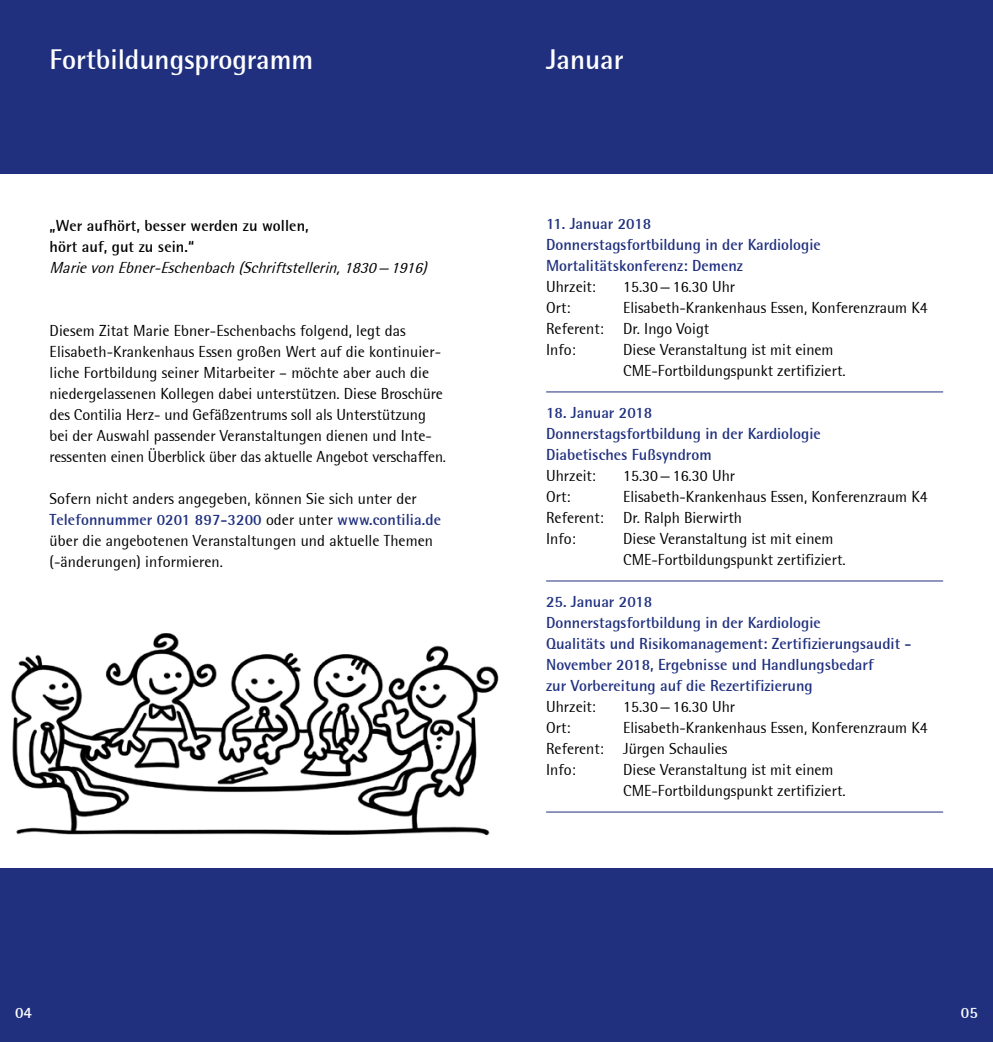
<style>
.page{position:relative;width:993px;height:1042px;background:#fff}
.page>*{position:absolute;margin:0;border:0;box-sizing:border-box;transform-origin:0 0}
.t1{font:700 28px "Rotis Semi Sans";color:#fff}
.t2{font:15.75px/21px "Rotis Semi Sans";color:#000}
.t3{font:700 15.75px/21px "Rotis Semi Sans";color:#20307f}
.t4{font:700 15.75px/21px "Rotis Semi Sans";letter-spacing:.005em;color:#000}
.t5{font:italic 15.75px "Rotis Semi Sans";color:#000}
.t6{font:700 15.75px "Rotis Semi Sans";color:#fff}
.s1{font-weight:700;color:#20307f}
</style>
<div class="page">
<div style="left:0;top:0;width:992px;height:174px;background:#20307f"></div>
<img style="left:11px;top:633px;width:488px;height:203px">
<div style="left:0;top:868px;width:992px;height:174px;background:#20307f"></div>
<hr style="left:546px;top:392px;width:396px;height:1px;background:#20307f">
<hr style="left:546px;top:581px;width:396px;height:1px;background:#20307f">
<hr style="left:546px;top:812px;width:396px;height:1px;background:#20307f">
<h1 class="t1" style="left:50px;top:43px;width:265px">Fortbildungsprogramm</h1>
<h1 class="t1" style="left:546px;top:43px;width:79px">Januar</h1>
<p class="t4" style="left:50px;top:214px;width:260px">„Wer aufhört, besser werden zu wollen, hört auf, gut zu sein.“</p>
<p class="t5" style="left:50px;top:258px;width:383px">MarievonEbner-Eschenbach(Schriftstellerin,1830—1916)</p>
<p class="t2" style="left:50px;top:320px;width:398px">Diesem Zitat Marie Ebner-Eschenbachs folgend, legt das Elisabeth-Krankenhaus Essen großen Wert auf die kontinuier&shy;liche Fortbildung seiner Mitarbeiter – möchte aber auch die niedergelassenen Kollegen dabei unterstützen. Diese Broschüre des Contilia Herz- und Gefäßzentrums soll als Unterstützung bei der Auswahl passender Veranstaltungen dienen und Inte&shy;ressenten einen Überblick über das aktuelle Angebot verschaffen.</p>
<p class="t2" style="left:50px;top:488px;width:392px">Sofern nicht anders angegeben, können Sie sich unter der <span class="s1">Telefonnummer 0201 897-3200</span> oder unter <span class="s1">www.contilia.de </span>über die angebotenen Veranstaltungen und aktuelle Themen (-änderungen) informieren.</p>
<p class="t3" style="left:546px;top:213px;width:276px">11. Januar 2018<br>Donnerstagsfortbildung in der Kardiologie<br>Mortalitätskonferenz: Demenz</p>
<p class="t2" style="left:546px;top:276px;width:51px">Uhrzeit:</p>
<p class="t2" style="left:623px;top:276px;width:113px">15.30—16.30 Uhr</p>
<p class="t2" style="left:546px;top:297px;width:26px">Ort:</p>
<p class="t2" style="left:546px;top:297px;width:383px;text-indent:77px">Elisabeth-Krankenhaus Essen, Konferenzraum K4<br>Referent: Dr. Ingo Voigt<br>Info:</p>
<p class="t2" style="left:623px;top:339px;width:224px">Diese Veranstaltung ist mit einem<br>CME-Fortbildungspunkt zertifiziert.</p>
<p class="t3" style="left:546px;top:402px;width:276px">18. Januar 2018<br>Donnerstagsfortbildung in der Kardiologie<br>Diabetisches Fußsyndrom</p>
<p class="t2" style="left:546px;top:465px;width:51px">Uhrzeit:</p>
<p class="t2" style="left:623px;top:465px;width:113px">15.30—16.30 Uhr</p>
<p class="t2" style="left:546px;top:486px;width:26px">Ort:</p>
<p class="t2" style="left:546px;top:486px;width:383px;text-indent:77px">Elisabeth-Krankenhaus Essen, Konferenzraum K4<br>Referent: Dr. Ralph Bierwirth<br>Info:</p>
<p class="t2" style="left:623px;top:528px;width:224px">Diese Veranstaltung ist mit einem<br>CME-Fortbildungspunkt zertifiziert.</p>
<p class="t3" style="left:546px;top:591px;width:367px">25. Januar 2018<br>Donnerstagsfortbildung in der Kardiologie<br>Qualitäts und Risikomanagement: Zertifizierungsaudit - November 2018, Ergebnisse und Handlungsbedarf<br>zur Vorbereitung auf die Rezertifizierung</p>
<p class="t2" style="left:546px;top:696px;width:51px">Uhrzeit:</p>
<p class="t2" style="left:623px;top:696px;width:113px">15.30—16.30 Uhr</p>
<p class="t2" style="left:546px;top:717px;width:26px">Ort:</p>
<p class="t2" style="left:546px;top:717px;width:383px;text-indent:77px">Elisabeth-Krankenhaus Essen, Konferenzraum K4<br>Referent: Jürgen Schaulies<br>Info:</p>
<p class="t2" style="left:623px;top:759px;width:224px">Diese Veranstaltung ist mit einem<br>CME-Fortbildungspunkt zertifiziert.</p>
<p class="t6" style="left:15px;top:1003px;width:18px">04</p>
<p class="t6" style="left:960px;top:1003px;width:18px">05</p>
</div>
